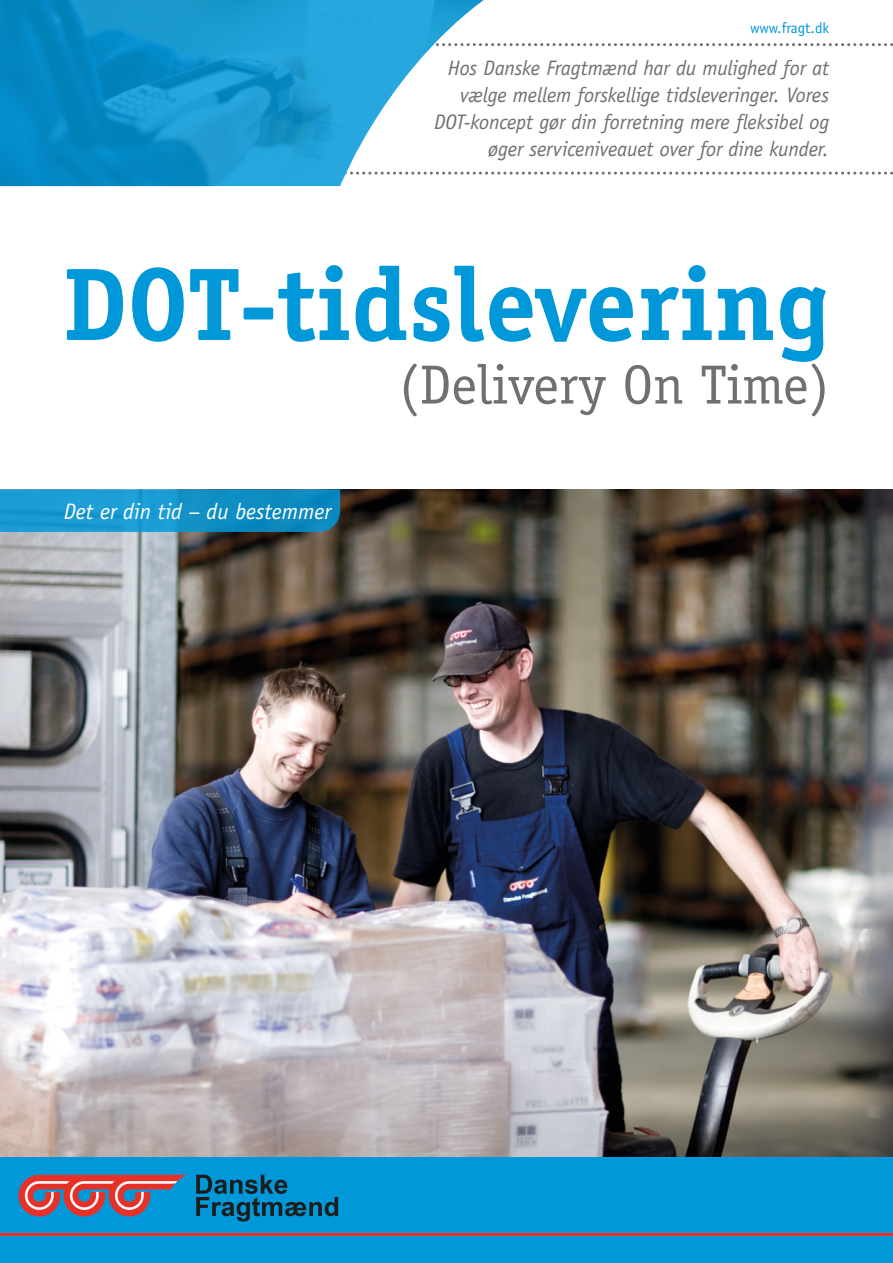
<style>
.page{position:relative;width:893px;height:1263px;background:#fff}
.page>*{position:absolute;margin:0;border:0;box-sizing:border-box;transform-origin:0 0}
.t1{font:700 103.5px "Officina Serif Std";letter-spacing:.005em;color:#0098d9}
.t2{font:55.2px "Officina Serif Std";color:#70706f}
.t3{font:italic 22.5px "Officina Sans Std";color:#fff}
.t4{font:italic 21px/27px "Officina Sans Std";letter-spacing:-.005em;color:#70706f;text-align:right}
.t5{font:15px "Officina Sans Std";color:#0098d9}
</style>
<div class="page">
<div style="left:0;top:1157px;width:893px;height:106px;background:#0098d9"></div>
<svg style="left:18px;top:1175px;width:168px;height:41px"></svg>
<svg style="left:196px;top:1175px;width:142px;height:46px"></svg>
<hr style="left:0;top:1233px;width:893px;height:3px;background:#e63129">
<svg style="left:503px;top:43px;width:390px;height:3px"></svg>
<svg style="left:503px;top:172px;width:390px;height:3px"></svg>
<img style="left:0;top:489px;width:893px;height:668px">
<svg style="left:0;top:489px;width:340px;height:43px;background:#1593c8"></svg>
<svg style="left:0;top:0;width:501px;height:186px"></svg>
<p class="t5" style="left:750px;top:20px;width:81px">www.fragt.dk</p>
<p class="t4" style="left:434px;top:55px;width:396px">Hos Danske Fragtmænd har du mulighed for at vælge mellem forskellige tidsleveringer. Vores DOT-koncept gør din forretning mere fleksibel og øger serviceniveauet over for dine kunder.</p>
<p class="t1" style="left:64px;top:240px;width:767px">DOT-tidslevering</p>
<p class="t2" style="left:399px;top:353px;width:431px">(Delivery On Time)</p>
<p class="t3" style="left:64px;top:498px;width:269px">Det er din tid – du bestemmer</p>
</div>
